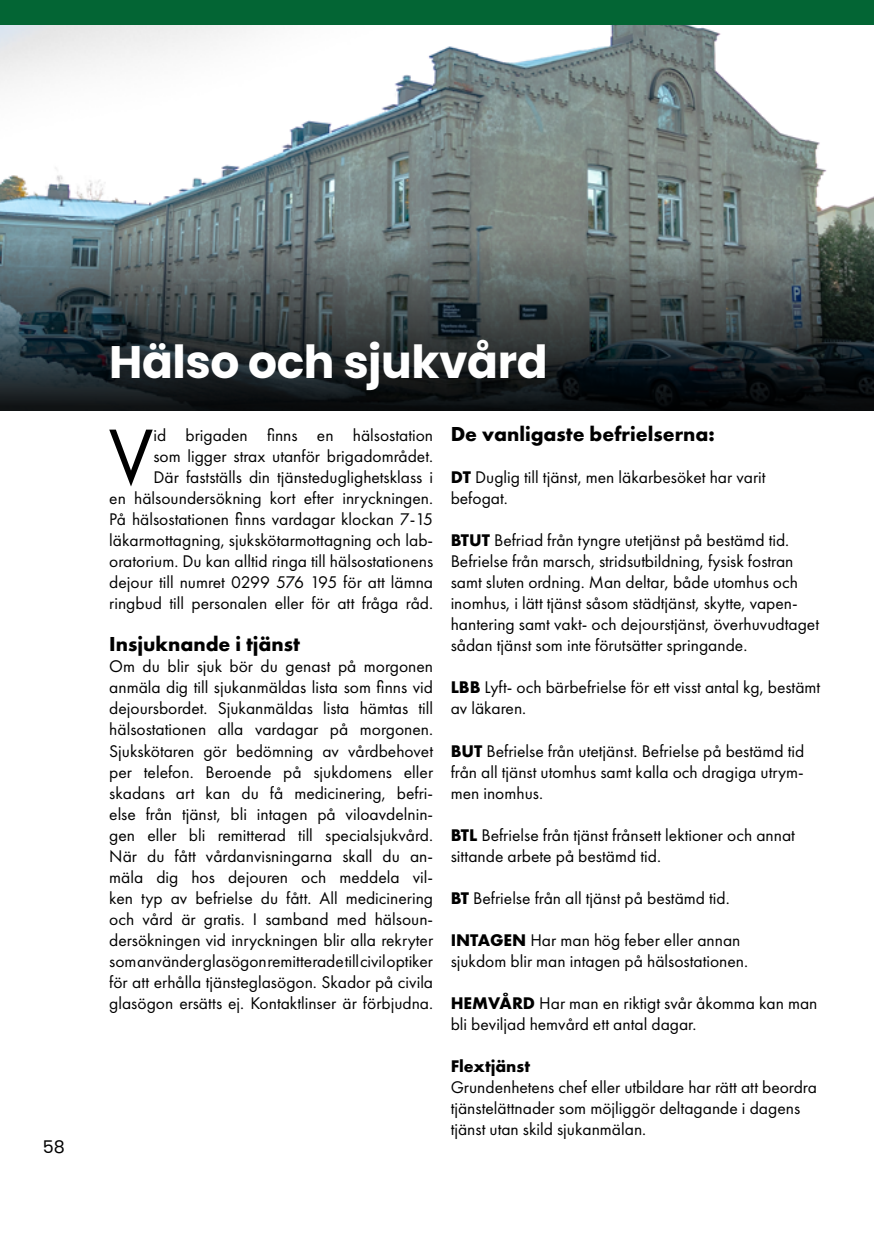
<style>
.page{position:relative;width:874px;height:1241px;background:#fff}
.page>*{position:absolute;margin:0;border:0;box-sizing:border-box;transform-origin:0 0}
.t1{font:80.5px "Futura PT";color:#000}
.t2{font:700 45.5px "Poppins";letter-spacing:-.01em;color:#fff}
.t3{font:700 21px "Futura PT";color:#000}
.t4{font:17.5px/21px "Futura PT";color:#000}
.t5{font:700 17.5px "Futura PT";color:#000}
.t6{font:17.5px "Poppins";color:#000}
.s1{font-weight:700}
</style>
<div class="page">
<img style="left:0;top:25px;width:873px;height:180px">
<svg style="left:0;top:205px;width:873px;height:206px;background:#424d4e"></svg>
<div style="left:0;top:0;width:873px;height:25px;background:#036534"></div>
<p class="t6" style="left:43px;top:1136px;width:24px">58</p>
<h2 class="t2" style="left:109px;top:336px;width:439px">Hälso och sjukvård</h2>
<p class="t4" style="left:109px;top:425px;width:325px;text-align:right">id brigaden finns en hälsostation<br>som ligger strax utanför brigadområdet.<br>Där fastställs din tjänsteduglighetsklass i<br>en hälsoundersökning kort efter inryckningen.<br>På hälsostationen finns vardagar klockan 7-15 läkarmottagning, sjukskötarmottagning och lab&shy;oratorium. Du kan alltid ringa till hälsostationens dejour till numret 0299 576 195 för att lämna ringbud till personalen eller för att fråga råd.</p>
<p class="t3" style="left:109px;top:630px;width:192px">Insjuknande i tjänst</p>
<p class="t4" style="left:109px;top:656px;width:325px;text-align:justify">Om du blir sjuk bör du genast på morgonen anmäla dig till sjukanmäldas lista som finns vid dejoursbordet. Sjukanmäldas lista hämtas till hälsostationen alla vardagar på morgonen.<br>Sjukskötaren gör bedömning av vårdbehovet per telefon. Beroende på sjukdomens eller skadans art kan du få medicinering, befri&shy;else från tjänst, bli intagen på viloavdelnin&shy;gen eller bli remitterad till specialsjukvård.<br>När du fått vårdanvisningarna skall du an&shy;mäla dig hos dejouren och meddela vil&shy;ken typ av befrielse du fått. All medicinering och vård är gratis. I samband med hälsoun&shy;dersökningen vid inryckningen blir alla rekryter som använder glasögon remitterade till civil optiker för att erhålla tjänsteglasögon. Skador på civila glasögon ersätts ej. Kontaktlinser är förbjudna.</p>
<h1 class="t1" style="left:108px;top:408px;width:46px">V</h1>
<p class="t3" style="left:450px;top:420px;width:265px">De vanligaste befrielserna:</p>
<p class="t4" style="left:450px;top:467px;width:316px"><span class="s1">DT</span> Duglig till tjänst, men läkarbesöket har varit befogat.</p>
<p class="t4" style="left:450px;top:530px;width:370px"><span class="s1">BTUT</span> Befriad från tyngre utetjänst på bestämd tid.<br>Befrielse från marsch, stridsutbildning, fysisk fostran samt sluten ordning. Man deltar, både utomhus och inomhus, i lätt tjänst såsom städtjänst, skytte, vapen&shy;hantering samt vakt- och dejourstjänst, överhuvudtaget sådan tjänst som inte förutsätter springande.</p>
<p class="t4" style="left:450px;top:677px;width:371px"><span class="s1">LBB</span> Lyft- och bärbefrielse för ett visst antal kg, bestämt av läkaren.</p>
<p class="t4" style="left:450px;top:740px;width:355px;text-align:justify"><span class="s1">BUT</span> Befrielse från utetjänst. Befrielse på bestämd tid från all tjänst utomhus samt kalla och dragiga utrym&shy;men inomhus.</p>
<p class="t4" style="left:450px;top:824px;width:346px"><span class="s1">BTL</span> Befrielse från tjänst frånsett lektioner och annat sittande arbete på bestämd tid.</p>
<p class="t4" style="left:450px;top:887px;width:280px"><span class="s1">BT</span> Befrielse från all tjänst på bestämd tid.</p>
<p class="t4" style="left:450px;top:929px;width:299px"><span class="s1">INTAGEN</span> Har man hög feber eller annan sjukdom blir man intagen på hälsostationen.</p>
<p class="t4" style="left:450px;top:992px;width:368px"><span class="s1">HEMVÅRD</span> Har man en riktigt svår åkomma kan man bli beviljad hemvård ett antal dagar.</p>
<p class="t5" style="left:450px;top:1054px;width:81px">Flextjänst</p>
<p class="t4" style="left:450px;top:1076px;width:367px">Grundenhetens chef eller utbildare har rätt att beordra tjänstelättnader som möjliggör deltagande i dagens tjänst utan skild sjukanmälan.</p>
</div>
